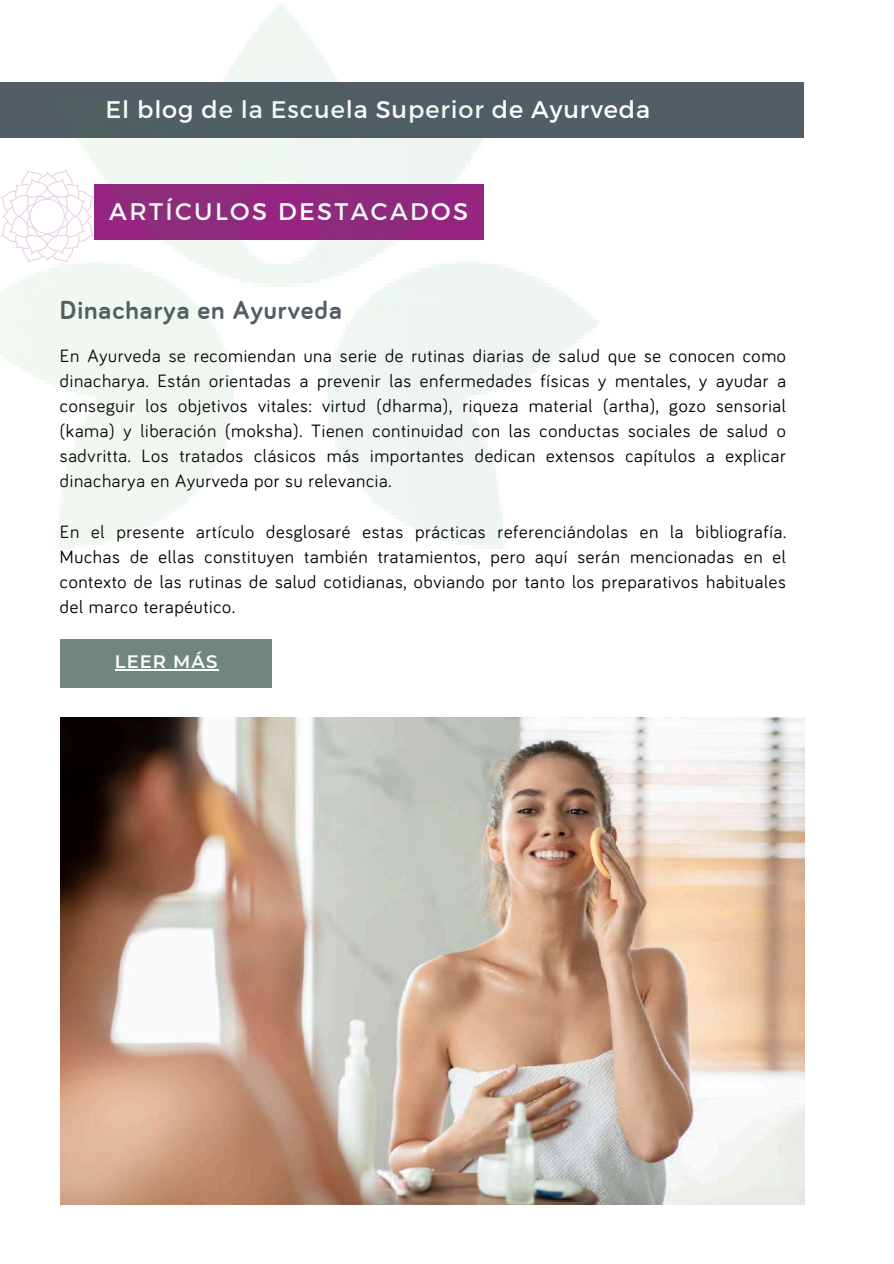
<style>
.page{position:relative;width:894px;height:1264px;background:#fff}
.page>*{position:absolute;margin:0;border:0;box-sizing:border-box;transform-origin:0 0}
.t1{font:700 27px "Bariol";letter-spacing:.04em;color:#535d66}
.t2{font:24px "Montserrat";letter-spacing:.035em;color:#fff}
.t3{font:24px "Montserrat";letter-spacing:.1em;color:#fff}
.t4{font:18.45px/25.2px "Bariol";letter-spacing:.035em;color:#000;text-align:justify}
.t5{font:600 18px "Montserrat";letter-spacing:.06em;color:#fff}
</style>
<div class="page">
<img style="left:60px;top:717px;width:744px;height:487px">
<div style="left:0;top:82px;width:803px;height:56px;background:#535d66"></div>
<div style="left:60px;top:639px;width:211px;height:49px;background:#70877f"></div>
<hr style="left:115px;top:669px;width:103px;height:1px;background:#fff">
<img style="left:0;top:3px;width:597px;height:546px">
<h2 class="t2" style="left:105px;top:94px;width:546px">El blog de la Escuela Superior de Ayurveda</h2>
<h2 class="t3" style="left:109px;top:196px;width:360px">ARTÍCULOS DESTACADOS</h2>
<h1 class="t1" style="left:60px;top:291px;width:283px">Dinacharya en Ayurveda</h1>
<p class="t4" style="left:60px;top:343px;width:727px">En Ayurveda se recomiendan una serie de rutinas diarias de salud que se conocen como dinacharya. Están orientadas a prevenir las enfermedades físicas y mentales, y ayudar a conseguir los objetivos vitales: virtud (dharma), riqueza material (artha), gozo sensorial (kama) y liberación (moksha). Tienen continuidad con las conductas sociales de salud o sadvritta. Los tratados clásicos más importantes dedican extensos capítulos a explicar dinacharya en Ayurveda por su relevancia.</p>
<p class="t4" style="left:60px;top:520px;width:727px">En el presente artículo desglosaré estas prácticas referenciándolas en la bibliografía.<br>Muchas de ellas constituyen también tratamientos, pero aquí serán mencionadas en el contexto de las rutinas de salud cotidianas, obviando por tanto los preparativos habituales del marco terapéutico.</p>
<p class="t5" style="left:115px;top:651px;width:104px">LEER MÁS</p>
</div>
